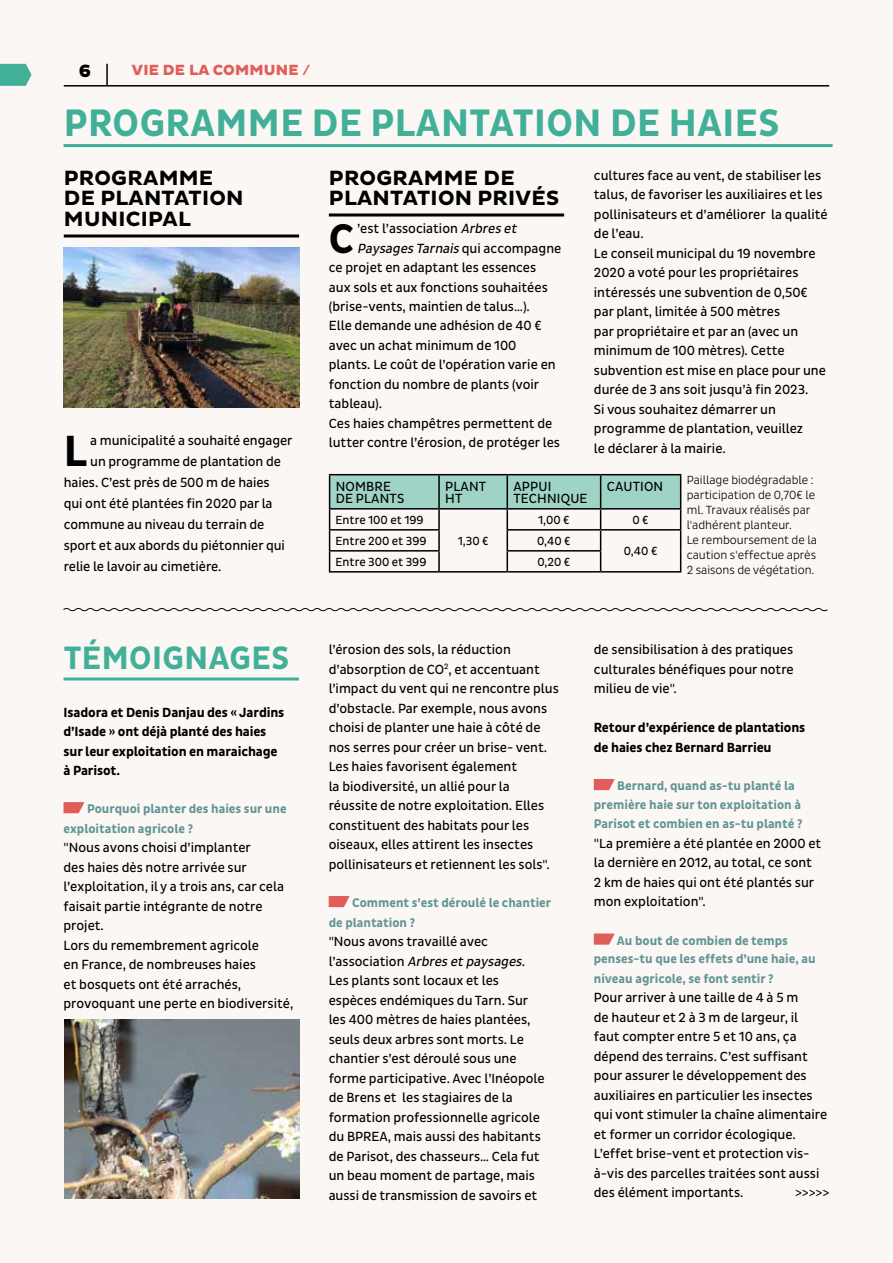
<style>
.page{position:relative;width:893px;height:1263px;background:#fbf7f4}
.page>*{position:absolute;margin:0;border:0;box-sizing:border-box;transform-origin:0 0}
.t1{font:700 44.4px "Pluto Sans Cond";color:#000}
.t2{font:700 42.15px "Pluto Sans Cond";color:#000}
.t3{font:700 39px "Pluto Sans Cond";letter-spacing:.015em;color:#42b098}
.t4{font:700 33px "Pluto Sans Cond";letter-spacing:.015em;color:#42b098}
.t5{font:700 21px/20.2px "Pluto Sans";letter-spacing:.015em;color:#000}
.t6{font:800 18px "Pluto Sans";color:#000}
.t7{font:800 15px "Pluto Sans";letter-spacing:.015em;color:#e15d5a}
.t8{font:13.5px/19.5px "Pluto Sans Cond";color:#000}
.t9{font:700 13.5px/19.5px "Pluto Sans Cond";letter-spacing:-.01em;color:#000}
.t10{font:italic 13.5px "Pluto Sans Cond";color:#000}
.t11{font:700 12.75px/19.2px "Pluto Sans Cond";color:#629595}
.t12{font:300 12px/15px "Pluto Sans Cond";color:#000}
.t13{font:12px "Pluto Sans Cond";color:#000}
.s1{font-style:italic}
.s2{font-style:normal}
</style>
<div class="page">
<hr style="left:64px;top:85px;width:765px;height:2px;background:#000">
<hr style="left:106px;top:64px;width:2px;height:22px;background:#000">
<svg style="left:0;top:64px;width:32px;height:22px"></svg>
<hr style="left:64px;top:234px;width:235px;height:3px;background:#000">
<hr style="left:329px;top:213px;width:235px;height:3px;background:#000">
<svg style="left:63px;top:608px;width:765px;height:4px"></svg>
<img style="left:64px;top:248px;width:235px;height:159px">
<hr style="left:64px;top:144px;width:769px;height:3px;background:#42b098">
<hr style="left:329px;top:474px;width:110px;height:1px;background:#000">
<hr style="left:439px;top:474px;width:68px;height:1px;background:#000">
<hr style="left:507px;top:474px;width:94px;height:1px;background:#000">
<hr style="left:601px;top:474px;width:80px;height:1px;background:#000">
<svg style="left:329px;top:475px;width:352px;height:96px"></svg>
<hr style="left:329px;top:571px;width:110px;height:2px;background:#000">
<hr style="left:439px;top:571px;width:68px;height:2px;background:#000">
<hr style="left:507px;top:571px;width:94px;height:2px;background:#000">
<hr style="left:601px;top:571px;width:80px;height:2px;background:#000">
<img style="left:65px;top:1019px;width:234px;height:179px">
<hr style="left:64px;top:677px;width:235px;height:3px;background:#42b098">
<svg style="left:64px;top:802px;width:20px;height:11px"></svg>
<svg style="left:329px;top:896px;width:21px;height:11px"></svg>
<svg style="left:594px;top:779px;width:21px;height:11px"></svg>
<svg style="left:594px;top:933px;width:21px;height:12px"></svg>
<h3 class="t6" style="left:79px;top:61px;width:14px">6</h3>
<p class="t7" style="left:132px;top:61px;width:180px">VIE DE LA COMMUNE /</p>
<h3 class="t3" style="left:64px;top:100px;width:717px">PROGRAMME DE PLANTATION DE HAIES</h3>
<h3 class="t5" style="left:64px;top:169px;width:181px">PROGRAMME<br>DE PLANTATION<br>MUNICIPAL</h3>
<h1 class="t1" style="left:64px;top:425px;width:25px">L</h1>
<p class="t8" style="left:90px;top:430px;width:204px">a municipalité a souhaité engager</p>
<p class="t8" style="left:90px;top:451px;width:192px">un programme de plantation de</p>
<p class="t8" style="left:64px;top:472px;width:207px">haies. C’est près de 500 m de haies</p>
<p class="t8" style="left:64px;top:493px;width:210px">qui ont été plantées fin 2020 par la</p>
<p class="t8" style="left:64px;top:514px;width:202px">commune au niveau du terrain de</p>
<p class="t8" style="left:64px;top:535px;width:223px">sport et aux abords du piétonnier qui</p>
<p class="t8" style="left:64px;top:556px;width:159px">relie le lavoir au cimetière.</p>
<h3 class="t4" style="left:64px;top:639px;width:227px">TÉMOIGNAGES</h3>
<p class="t9" style="left:64px;top:702px;width:222px">Isadora et Denis Danjau des « Jardins d’Isade » ont déjà planté des haies sur leur exploitation en maraichage à Parisot.</p>
<p class="t11" style="left:64px;top:799px;width:225px;text-indent:23px">Pourquoi planter des haies sur une exploitation agricole ?</p>
<p class="t8" style="left:64px;top:838px;width:231px">"Nous avons choisi d’implanter<br>des haies dès notre arrivée sur l’exploitation, il y a trois ans, car cela faisait partie intégrante de notre projet.<br>Lors du remembrement agricole<br>en France, de nombreuses haies<br>et bosquets ont été arrachés, provoquant une perte en biodiversité,</p>
<p class="t8" style="left:594px;top:166px;width:235px">cultures face au vent, de stabiliser les talus, de favoriser les auxiliaires et les pollinisateurs et d’améliorer la qualité de l’eau.<br>Le conseil municipal du 19 novembre<br>2020 a voté pour les propriétaires intéressés une subvention de 0,50€ par plant, limitée à 500 mètres<br>par propriétaire et par an (avec un minimum de 100 mètres). Cette subvention est mise en place pour une durée de 3 ans soit jusqu’à fin 2023.<br>Si vous souhaitez démarrer un programme de plantation, veuillez<br>le déclarer à la mairie.</p>
<p class="t12" style="left:687px;top:473px;width:132px">Paillage biodégradable : participation de 0,70€ le ml. Travaux réalisés par l'adhérent planteur.<br>Le remboursement de la caution s'effectue après<br>2 saisons de végétation.</p>
<h3 class="t5" style="left:329px;top:169px;width:232px;line-height:19.5px">PROGRAMME DE<br>PLANTATION PRIVÉS</h3>
<h2 class="t2" style="left:329px;top:214px;width:27px">C</h2>
<p class="t8" style="left:357px;top:219px;width:164px">’est l’association <span class="s1">Arbres et</span></p>
<p class="t10" style="left:357px;top:240px;width:206px">Paysages Tarnais <span class="s2">q u i a c c o m p a g n e</span></p>
<p class="t8" style="left:329px;top:258px;width:209px">ce projet en adaptant les essences</p>
<p class="t8" style="left:329px;top:277px;width:220px">aux sols et aux fonctions souhaitées</p>
<p class="t8" style="left:329px;top:297px;width:203px">(brise-vents, maintien de talus…).</p>
<p class="t8" style="left:329px;top:316px;width:215px">Elle demande une adhésion de 40 €</p>
<p class="t8" style="left:329px;top:336px;width:189px">avec un achat minimum de 100</p>
<p class="t8" style="left:329px;top:355px;width:228px">plants. Le coût de l’opération varie en</p>
<p class="t8" style="left:329px;top:375px;width:212px">fonction du nombre de plants (voir</p>
<p class="t8" style="left:329px;top:394px;width:55px">tableau).</p>
<p class="t8" style="left:329px;top:414px;width:225px">Ces haies champêtres permettent de</p>
<p class="t8" style="left:329px;top:433px;width:233px">lutter contre l’érosion, de protéger les</p>
<p class="t8" style="left:336px;top:480px;width:70px;line-height:12px">NOMBRE<br>DE PLANTS</p>
<p class="t8" style="left:445px;top:480px;width:42px;line-height:12px">PLANT<br>HT</p>
<p class="t8" style="left:513px;top:480px;width:76px;line-height:12px">APPUI<br>TECHNIQUE</p>
<p class="t8" style="left:607px;top:477px;width:58px">CAUTION</p>
<p class="t13" style="left:336px;top:513px;width:90px">Entre 100 et 199</p>
<p class="t13" style="left:458px;top:534px;width:32px">1,30 €</p>
<p class="t13" style="left:538px;top:513px;width:33px">1,00 €</p>
<p class="t13" style="left:632px;top:513px;width:18px">0 €</p>
<p class="t13" style="left:336px;top:534px;width:92px">Entre 200 et 399</p>
<p class="t13" style="left:537px;top:534px;width:35px">0,40 €</p>
<p class="t13" style="left:624px;top:544px;width:35px">0,40 €</p>
<p class="t13" style="left:336px;top:555px;width:92px">Entre 300 et 399</p>
<p class="t13" style="left:537px;top:555px;width:35px">0,20 €</p>
<p class="t8" style="left:329px;top:640px;width:232px">l’érosion des sols, la réduction d’absorption de CO<sup>2</sup>, et accentuant l’impact du vent qui ne rencontre plus d’obstacle. Par exemple, nous avons choisi de planter une haie à côté de nos serres pour créer un brise- vent.<br>Les haies favorisent également<br>la biodiversité, un allié pour la réussite de notre exploitation. Elles constituent des habitats pour les oiseaux, elles attirent les insectes pollinisateurs et retiennent les sols".</p>
<p class="t11" style="left:329px;top:893px;width:224px;text-indent:23px">Comment s’est déroulé le chantier de plantation ?</p>
<p class="t8" style="left:329px;top:932px;width:218px">"Nous avons travaillé avec<br>l ’ a s s o c i a t i o n <span class="s1">Arbres et paysages</span>.<br>Les plants sont locaux et les espèces endémiques du Tarn. Sur les 400 mètres de haies plantées, seuls deux arbres sont morts. Le chantier s’est déroulé sous une forme participative. Avec l’Inéopole de Brens et les stagiaires de la formation professionnelle agricole du BPREA, mais aussi des habitants de Parisot, des chasseurs… Cela fut un beau moment de partage, mais aussi de transmission de savoirs et</p>
<p class="t8" style="left:594px;top:640px;width:201px;text-align:justify">de sensibilisation à des pratiques culturales bénéfiques pour notre milieu de vie".</p>
<p class="t9" style="left:594px;top:718px;width:213px">Retour d’expérience de plantations de haies chez Bernard Barrieu</p>
<p class="t11" style="left:594px;top:776px;width:210px;text-indent:23px">Bernard, quand as-tu planté la première haie sur ton exploitation à<br>Parisot et combien en as-tu planté ?</p>
<p class="t8" style="left:594px;top:834px;width:229px">"La première a été plantée en 2000 et la dernière en 2012, au total, ce sont<br>2 km de haies qui ont été plantés sur mon exploitation".</p>
<p class="t11" style="left:594px;top:931px;width:223px;text-indent:23px">Au bout de combien de temps penses-tu que les effets d’une haie, au niveau agricole, se font sentir ?</p>
<p class="t8" style="left:594px;top:988px;width:235px">Pour arriver à une taille de 4 à 5 m<br>de hauteur et 2 à 3 m de largeur, il faut compter entre 5 et 10 ans, ça dépend des terrains. C’est suffisant pour assurer le développement des auxiliaires en particulier les insectes qui vont stimuler la chaîne alimentaire et former un corridor écologique.<br>L’effet brise-vent et protection vis&shy;à-vis des parcelles traitées sont aussi des élément importants.</p>
<p class="t8" style="left:795px;top:1183px;width:36px">&gt;&gt;&gt;&gt;&gt;</p>
</div>
